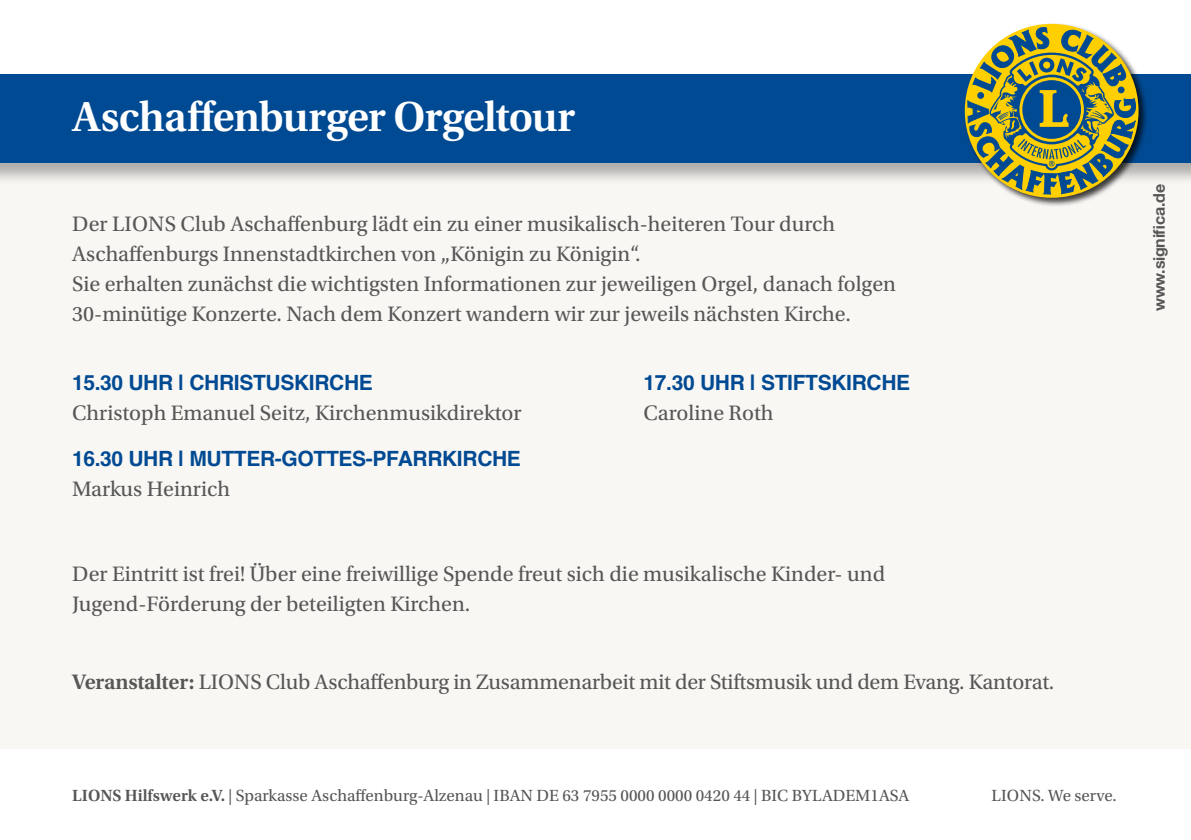
<style>
.page{position:relative;width:1191px;height:840px;background:#fff}
.page>*{position:absolute;margin:0;border:0;box-sizing:border-box;transform-origin:0 0}
.t1{font:600 44px "Utopia Std";letter-spacing:-.02em;color:#fff}
.t2{font:22px/30px "Utopia Std";color:#565656}
.t3{font:700 21px "Helvetica";letter-spacing:-.015em;color:#004a93}
.t4{font:17px "Utopia Std";color:#565656}
.t5{font:700 16px "Helvetica Neue";letter-spacing:-.015em;color:#565656}
.s1{font-weight:600}
</style>
<div class="page">
<div style="left:0;top:152px;width:1191px;height:596px;background:#f9f7f4"></div>
<div style="left:0;top:74px;width:1191px;height:112px;background:#000;opacity:.3"></div>
<div style="left:0;top:74px;width:1191px;height:89px;background:#004a93"></div>
<div style="left:963px;top:22px;width:185px;height:185px;background:#000;opacity:.75"></div>
<svg style="left:967px;top:27px;width:168px;height:167px"></svg>
<h1 class="t1" style="left:72px;top:92px;width:504px">Aschaffenburger Orgeltour</h1>
<p class="t2" style="left:72px;top:209px;width:825px">Der LIONS Club Aschaffenburg lädt ein zu einer musikalisch-heiteren Tour durch Aschaffenburgs Innenstadtkirchen von „Königin zu Königin“.<br>Sie erhalten zunächst die wichtigsten Informationen zur jeweiligen Orgel, danach folgen 30-minütige Konzerte. Nach dem Konzert wandern wir zur jeweils nächsten Kirche.</p>
<p class="t3" style="left:72px;top:370px;width:302px">15.30 UHR | CHRISTUSKIRCHE</p>
<p class="t2" style="left:72px;top:398px;width:451px">Christoph Emanuel Seitz, Kirchenmusikdirektor</p>
<p class="t3" style="left:72px;top:445px;width:450px">16.30 UHR | MUTTER-GOTTES-PFARRKIRCHE</p>
<p class="t2" style="left:72px;top:473px;width:160px">Markus Heinrich</p>
<p class="t3" style="left:643px;top:370px;width:268px">17.30 UHR | STIFTSKIRCHE</p>
<p class="t2" style="left:643px;top:398px;width:131px">Caroline Roth</p>
<p class="t2" style="left:72px;top:558px;width:814px">Der Eintritt ist frei! Über eine freiwillige Spende freut sich die musikalische Kinder- und<br>Jugend-Förderung der beteiligten Kirchen.</p>
<p class="t2" style="left:72px;top:666px;width:983px"><span class="s1">Veranstalter:</span> LIONS Club Aschaffenburg in Zusammenarbeit mit der Stiftsmusik und dem Evang. Kantorat.</p>
<p class="t5" style="left:1146px;top:311px;width:128px;rotate:-90deg">www.significa.de</p>
<p class="t4" style="left:72px;top:786px;width:838px"><span class="s1">LIONS Hilfswerk e.V.</span> | Sparkasse Aschaffenburg-Alzenau | IBAN DE 63 7955 0000 0000 0420 44 | BIC BYLADEM1ASA</p>
<p class="t4" style="left:991px;top:786px;width:127px">LIONS. We serve.</p>
</div>
